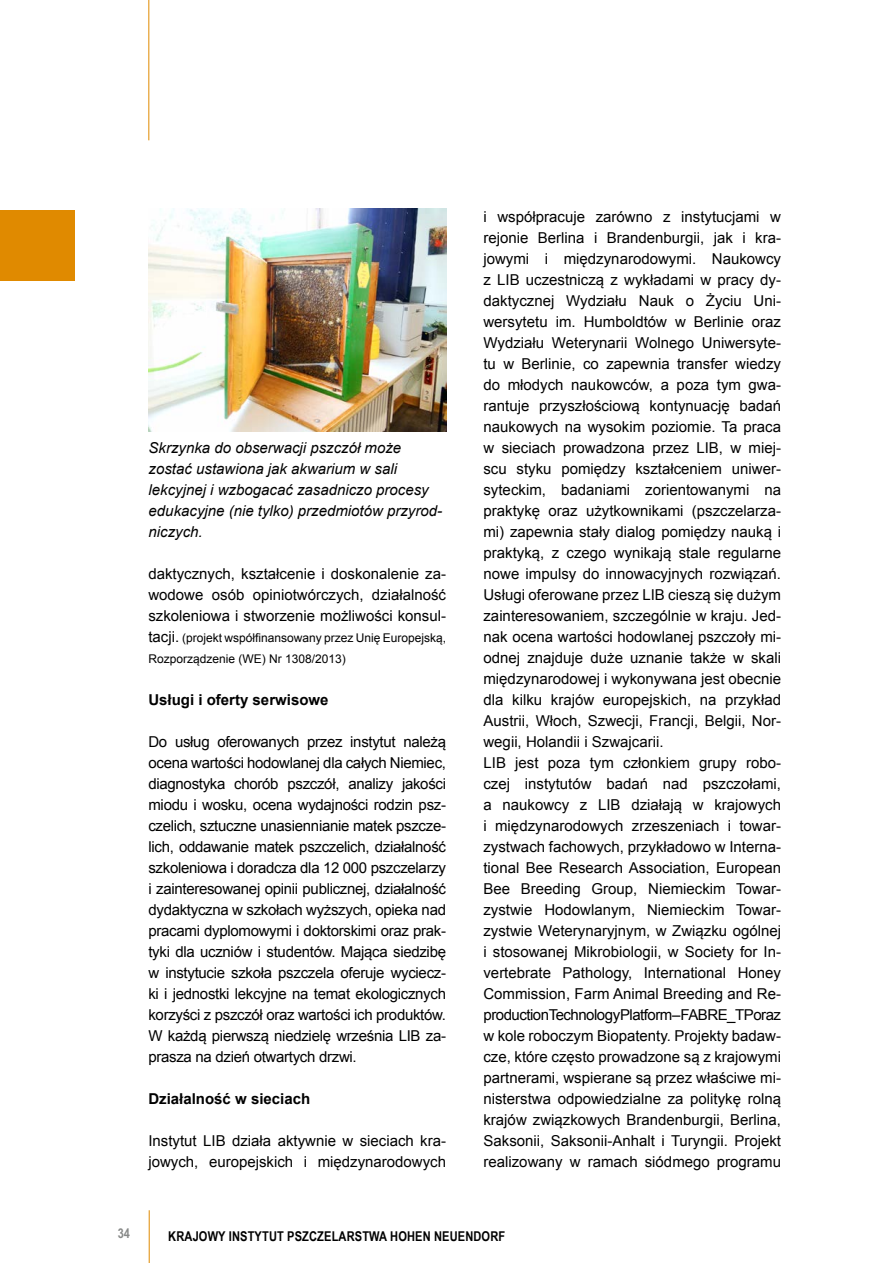
<style>
.page{position:relative;width:893px;height:1263px;background:#fff}
.page>*{position:absolute;margin:0;border:0;box-sizing:border-box;transform-origin:0 0}
.t1{font:15px/21px "Arial";color:#000;text-align:justify}
.t2{font:italic 15px/21px "Arial";color:#000}
.t3{font:700 15px "Arial";color:#000}
.t4{font:700 13.5px "Arial Narrow";letter-spacing:.01em;color:#000}
.t5{font:700 13.5px "Arial Narrow";color:#878988}
.t6{font:12px/21px "Arial";color:#000}
.s1{font-size:15px}
</style>
<div class="page">
<hr style="left:148px;top:0;width:1px;height:140px;background:#e08a00">
<hr style="left:149px;top:1210px;width:1px;height:53px;background:#e08a00">
<div style="left:0;top:210px;width:74px;height:71px;background:#e08a00"></div>
<img style="left:148px;top:208px;width:298px;height:224px">
<p class="t2" style="left:149px;top:437px;width:295px">Skrzynka do obserwacji pszczół może zostać ustawiona jak akwarium w sali lekcyjnej i wzbogacać zasadniczo procesy edukacyjne (nie tylko) przedmiotów przyrod&shy;niczych.</p>
<p class="t1" style="left:148px;top:563px;width:299px">daktycznych, kształcenie i doskonalenie za&shy;wodowe osób opiniotwórczych, działalność szkoleniowa i stworzenie możliwości konsul-</p>
<p class="t6" style="left:148px;top:627px;width:299px"><span class="s1">tacji.</span> (projekt współfinansowany przez Unię Europejską,<br>Rozporządzenie (WE) Nr 1308/2013)</p>
<p class="t3" style="left:148px;top:689px;width:182px">Usługi i oferty serwisowe</p>
<p class="t1" style="left:148px;top:731px;width:299px">Do usług oferowanych przez instytut należą ocena wartości hodowlanej dla całych Niemiec, diagnostyka chorób pszczół, analizy jakości miodu i wosku, ocena wydajności rodzin psz&shy;czelich, sztuczne unasiennianie matek pszcze&shy;lich, oddawanie matek pszczelich, działalność szkoleniowa i doradcza dla 12 000 pszczelarzy i zainteresowanej opinii publicznej, działalność dydaktyczna w szkołach wyższych, opieka nad pracami dyplomowymi i doktorskimi oraz prak&shy;tyki dla uczniów i studentów. Mająca siedzibę w instytucie szkoła pszczela oferuje wyciecz&shy;ki i jednostki lekcyjne na temat ekologicznych korzyści z pszczół oraz wartości ich produktów.<br>W każdą pierwszą niedzielę września LIB za&shy;prasza na dzień otwartych drzwi.</p>
<p class="t3" style="left:148px;top:1088px;width:163px">Działalność w sieciach</p>
<p class="t1" style="left:148px;top:1130px;width:299px">Instytut LIB działa aktywnie w sieciach kra&shy;jowych, europejskich i międzynarodowych</p>
<p class="t1" style="left:483px;top:206px;width:299px;text-align:left">i współpracuje zarówno z instytucjami w rejonie Berlina i Brandenburgii, jak i kra&shy;jowymi i międzynarodowymi. Naukowcy z LIB uczestniczą z wykładami w pracy dy&shy;daktycznej Wydziału Nauk o Życiu Uni&shy;wersytetu im. Humboldtów w Berlinie oraz Wydziału Weterynarii Wolnego Uniwersyte&shy;tu w Berlinie, co zapewnia transfer wiedzy do młodych naukowców, a poza tym gwa&shy;rantuje przyszłościową kontynuację badań naukowych na wysokim poziomie. Ta praca w sieciach prowadzona przez LIB, w miej&shy;scu styku pomiędzy kształceniem uniwer&shy;syteckim, badaniami zorientowanymi na praktykę oraz użytkownikami (pszczelarza&shy;mi) zapewnia stały dialog pomiędzy nauką i praktyką, z czego wynikają stale regularne nowe impulsy do innowacyjnych rozwiązań.<br>Usługi oferowane przez LIB cieszą się dużym zainteresowaniem, szczególnie w kraju. Jed&shy;nak ocena wartości hodowlanej pszczoły mi&shy;odnej znajduje duże uznanie także w skali międzynarodowej i wykonywana jest obecnie dla kilku krajów europejskich, na przykład Austrii, Włoch, Szwecji, Francji, Belgii, Nor&shy;wegii, Holandii i Szwajcarii.<br>LIB jest poza tym członkiem grupy robo&shy;czej instytutów badań nad pszczołami, a naukowcy z LIB działają w krajowych i międzynarodowych zrzeszeniach i towar&shy;zystwach fachowych, przykładowo w Interna&shy;tional Bee Research Association, European Bee Breeding Group, Niemieckim Towar&shy;zystwie Hodowlanym, Niemieckim Towar&shy;zystwie Weterynaryjnym, w Związku ogólnej i stosowanej Mikrobiologii, w Society for In&shy;vertebrate Pathology, International Honey Commission, Farm Animal Breeding and Re&shy;production Technology Platform – FABRE_TP oraz w kole roboczym Biopatenty. Projekty badaw&shy;cze, które często prowadzone są z krajowymi partnerami, wspierane są przez właściwe mi&shy;nisterstwa odpowiedzialne za politykę rolną krajów związkowych Brandenburgii, Berlina, Saksonii, Saksonii-Anhalt i Turyngii. Projekt realizowany w ramach siódmego programu</p>
<p class="t5" style="left:118px;top:1223px;width:14px">34</p>
<p class="t4" style="left:168px;top:1226px;width:338px">KRAJOWY INSTYTUT PSZCZELARSTWA HOHEN NEUENDORF</p>
</div>
